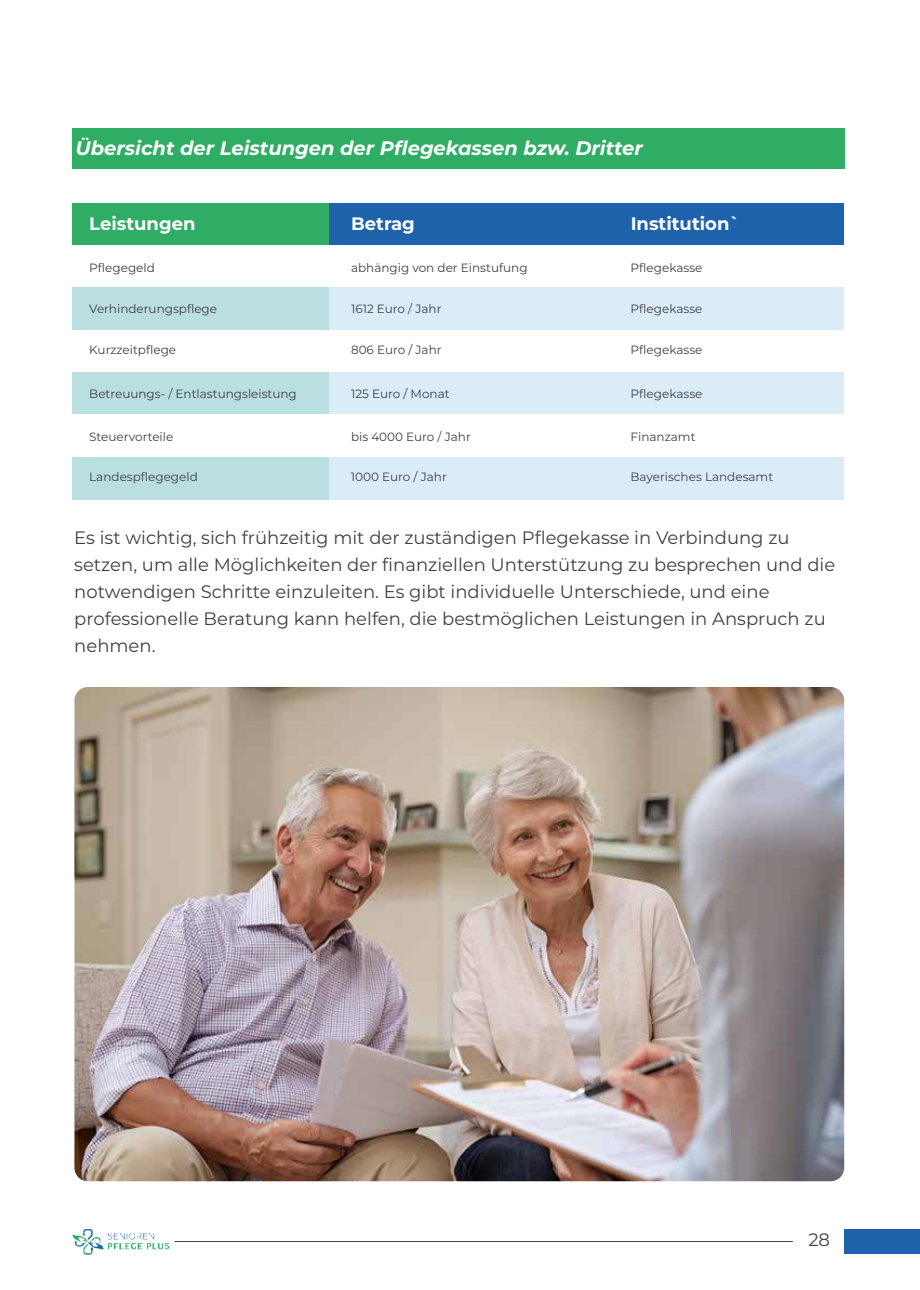
<style>
.page{position:relative;width:920px;height:1290px;background:#fff}
.page>*{position:absolute;margin:0;border:0;box-sizing:border-box;transform-origin:0 0}
.t1{font:italic 700 19.5px "Montserrat";color:#fff}
.t2{font:18px/27px "Montserrat";color:#414042}
.t3{font:700 18px "Montserrat";color:#fff}
.t4{font:12px "Montserrat";color:#414042}
</style>
<div class="page">
<div style="left:72px;top:128px;width:772px;height:40px;background:#30ad65"></div>
<img style="left:72px;top:1229px;width:98px;height:26px">
<div style="left:844px;top:1229px;width:76px;height:24px;background:#1e62ac"></div>
<hr style="left:174px;top:1241px;width:619px;height:1px;background:#414042">
<img style="left:74px;top:687px;width:770px;height:494px">
<div style="left:72px;top:203px;width:257px;height:42px;background:#30ad65"></div>
<div style="left:329px;top:203px;width:258px;height:42px;background:#1e62ac"></div>
<div style="left:587px;top:203px;width:257px;height:42px;background:#1e62ac"></div>
<div style="left:72px;top:288px;width:257px;height:42px;background:#b9dfe1"></div>
<div style="left:329px;top:288px;width:258px;height:42px;background:#dbecf9"></div>
<div style="left:587px;top:288px;width:257px;height:42px;background:#dbecf9"></div>
<div style="left:72px;top:372px;width:257px;height:43px;background:#b9dfe1"></div>
<div style="left:329px;top:372px;width:258px;height:43px;background:#dbecf9"></div>
<div style="left:587px;top:372px;width:257px;height:43px;background:#dbecf9"></div>
<div style="left:72px;top:457px;width:257px;height:42px;background:#b9dfe1"></div>
<div style="left:329px;top:457px;width:258px;height:42px;background:#dbecf9"></div>
<div style="left:587px;top:457px;width:257px;height:42px;background:#dbecf9"></div>
<p class="t1" style="left:75px;top:134px;width:569px">Übersicht der Leistungen der Pflegekassen bzw. Dritter</p>
<p class="t3" style="left:89px;top:211px;width:108px">Leistungen</p>
<p class="t3" style="left:351px;top:211px;width:65px">Betrag</p>
<p class="t3" style="left:631px;top:211px;width:111px">Institution`</p>
<p class="t4" style="left:89px;top:260px;width:67px">Pflegegeld</p>
<p class="t4" style="left:351px;top:260px;width:178px">abhängig von der Einstufung</p>
<p class="t4" style="left:631px;top:260px;width:73px">Pflegekasse</p>
<p class="t4" style="left:89px;top:301px;width:129px">Verhinderungspflege</p>
<p class="t4" style="left:351px;top:301px;width:92px">1612 Euro / Jahr</p>
<p class="t4" style="left:631px;top:301px;width:73px">Pflegekasse</p>
<p class="t4" style="left:89px;top:342px;width:88px">Kurzzeitpflege</p>
<p class="t4" style="left:351px;top:342px;width:92px">806 Euro / Jahr</p>
<p class="t4" style="left:631px;top:342px;width:73px">Pflegekasse</p>
<p class="t4" style="left:89px;top:385px;width:209px">Betreuungs- / Entlastungsleistung</p>
<p class="t4" style="left:351px;top:385px;width:100px">125 Euro / Monat</p>
<p class="t4" style="left:631px;top:385px;width:73px">Pflegekasse</p>
<p class="t4" style="left:89px;top:428px;width:86px">Steuervorteile</p>
<p class="t4" style="left:351px;top:428px;width:121px">bis 4000 Euro / Jahr</p>
<p class="t4" style="left:631px;top:428px;width:66px">Finanzamt</p>
<p class="t4" style="left:89px;top:468px;width:110px">Landespflegegeld</p>
<p class="t4" style="left:351px;top:468px;width:97px">1000 Euro / Jahr</p>
<p class="t4" style="left:631px;top:468px;width:144px">Bayerisches Landesamt</p>
<p class="t2" style="left:74px;top:523px;width:762px">Es ist wichtig, sich frühzeitig mit der zuständigen Pflegekasse in Verbindung zu setzen, um alle Möglichkeiten der finanziellen Unterstützung zu besprechen und die notwendigen Schritte einzuleiten. Es gibt individuelle Unterschiede, und eine professionelle Beratung kann helfen, die bestmöglichen Leistungen in Anspruch zu nehmen.</p>
<p class="t2" style="left:808px;top:1225px;width:23px">28</p>
</div>
